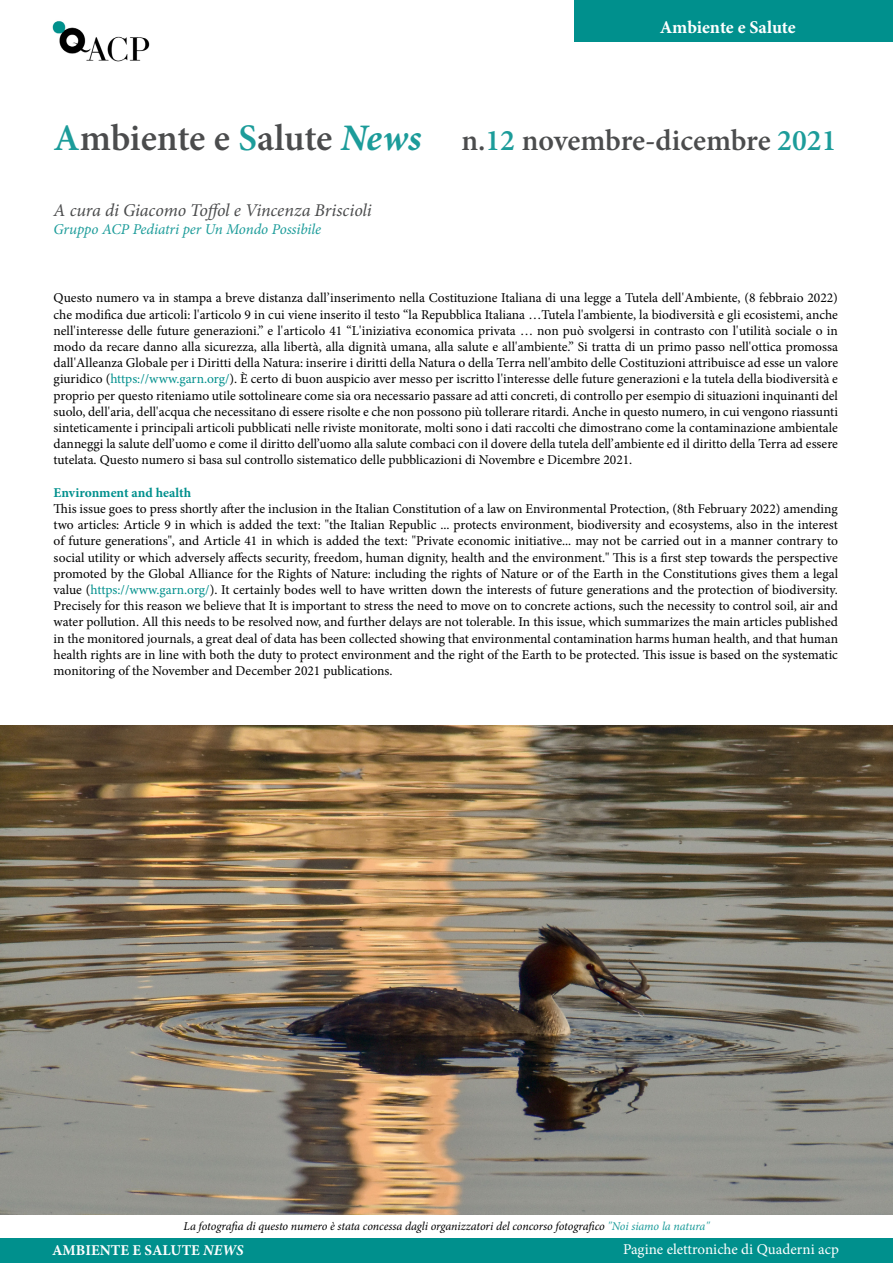
<style>
.page{position:relative;width:893px;height:1263px;background:#fff}
.page>*{position:absolute;margin:0;border:0;box-sizing:border-box;transform-origin:0 0}
.t1{font:600 37.5px "Minion Pro";letter-spacing:-.005em;color:#4b4c4d}
.t2{font:600 30px "Minion Pro";letter-spacing:-.005em;color:#4b4c4d}
.t3{font:italic 18px "Minion Pro";letter-spacing:-.005em;color:#4b4c4d}
.t4{font:700 18px "Minion Pro";letter-spacing:-.005em;color:#fff}
.t5{font:italic 15px "Minion Pro";letter-spacing:-.01em;color:#1c9c9a}
.t6{font:15px "Minion Pro";color:#fff}
.t7{font:700 15px "Minion Pro";color:#fff}
.t8{font:13.5px/16.2px "Minion Pro";color:#000;text-align:justify}
.t9{font:700 13.5px "Minion Pro";color:#00908d}
.t10{font:italic 12px "Minion Pro";letter-spacing:-.01em;color:#000}
.s1{color:#1c9c9a}
.s2{font-weight:700;font-style:italic;color:#1c9c9a}
.s3{color:#00908d}
.s4{font-style:italic}
</style>
<div class="page">
<div style="left:575px;top:0;width:318px;height:41px;background:#00908d"></div>
<img style="left:52px;top:21px;width:98px;height:41px">
<div style="left:0;top:1238px;width:893px;height:24px;background:#00908d"></div>
<img style="left:0;top:725px;width:893px;height:489px">
<p class="t4" style="left:660px;top:15px;width:138px">Ambiente e Salute</p>
<p class="t1" style="left:54px;top:112px;width:369px"><span class="s1">A</span>mbiente e <span class="s1">S</span>alute <span class="s2">News</span></p>
<p class="t2" style="left:461px;top:120px;width:377px">n.<span class="s1">12</span> novembre-dicembre <span class="s1">2021</span></p>
<p class="t3" style="left:54px;top:198px;width:320px">A cura di Giacomo Toffol e Vincenza Briscioli</p>
<p class="t5" style="left:54px;top:219px;width:269px">Gruppo ACP Pediatri per Un Mondo Possibile</p>
<p class="t8" style="left:54px;top:290px;width:786px">Questo numero va in stampa a breve distanza dall’inserimento nella Costituzione Italiana di una legge a Tutela dell'Ambiente, (8 febbraio 2022) che modifica due articoli: l'articolo 9 in cui viene inserito il testo “la Repubblica Italiana …Tutela l'ambiente, la biodiversità e gli ecosistemi, anche nell'interesse delle future generazioni.” e l'articolo 41 “L'iniziativa economica privata … non può svolgersi in contrasto con l'utilità sociale o in modo da recare danno alla sicurezza, alla libertà, alla dignità umana, alla salute e all'ambiente.” Si tratta di un primo passo nell'ottica promossa dall'Alleanza Globale per i Diritti della Natura: inserire i diritti della Natura o della Terra nell'ambito delle Costituzioni attribuisce ad esse un valore giuridico (<span class="s3">https://www.garn.org/</span>). È certo di buon auspicio aver messo per iscritto l'interesse delle future generazioni e la tutela della biodiversità e proprio per questo riteniamo utile sottolineare come sia ora necessario passare ad atti concreti, di controllo per esempio di situazioni inquinanti del suolo, dell'aria, dell'acqua che necessitano di essere risolte e che non possono più tollerare ritardi. Anche in questo numero, in cui vengono riassunti sinteticamente i principali articoli pubblicati nelle riviste monitorate, molti sono i dati raccolti che dimostrano come la contaminazione ambientale danneggi la salute dell’uomo e come il diritto dell’uomo alla salute combaci con il dovere della tutela dell’ambiente ed il diritto della Terra ad essere tutelata. Questo numero si basa sul controllo sistematico delle pubblicazioni di Novembre e Dicembre 2021.</p>
<p class="t9" style="left:54px;top:483px;width:139px">Environment and health</p>
<p class="t8" style="left:54px;top:501px;width:786px">This issue goes to press shortly after the inclusion in the Italian Constitution of a law on Environmental Protection, (8th February 2022) amending two articles: Article 9 in which is added the text: "the Italian Republic ... protects environment, biodiversity and ecosystems, also in the interest of future generations", and Article 41 in which is added the text: "Private economic initiative... may not be carried out in a manner contrary to social utility or which adversely affects security, freedom, human dignity, health and the environment." This is a first step towards the perspective promoted by the Global Alliance for the Rights of Nature: including the rights of Nature or of the Earth in the Constitutions gives them a legal value (<span class="s3">https://www.garn.org/</span>). It certainly bodes well to have written down the interests of future generations and the protection of biodiversity.<br>Precisely for this reason we believe that It is important to stress the need to move on to concrete actions, such the necessity to control soil, air and water pollution. All this needs to be resolved now, and further delays are not tolerable. In this issue, which summarizes the main articles published in the monitored journals, a great deal of data has been collected showing that environmental contamination harms human health, and that human health rights are in line with both the duty to protect environment and the right of the Earth to be protected. This issue is based on the systematic monitoring of the November and December 2021 publications.</p>
<p class="t10" style="left:184px;top:1217px;width:527px">La fotografia di questo numero è stata concessa dagli organizzatori del concorso fotografico <span class="s1">"Noi siamo la natura"</span></p>
<p class="t7" style="left:52px;top:1239px;width:193px">AMBIENTE E SALUTE <span class="s4">NEWS</span></p>
<p class="t6" style="left:623px;top:1239px;width:217px">Pagine elettroniche di Quaderni acp</p>
</div>
